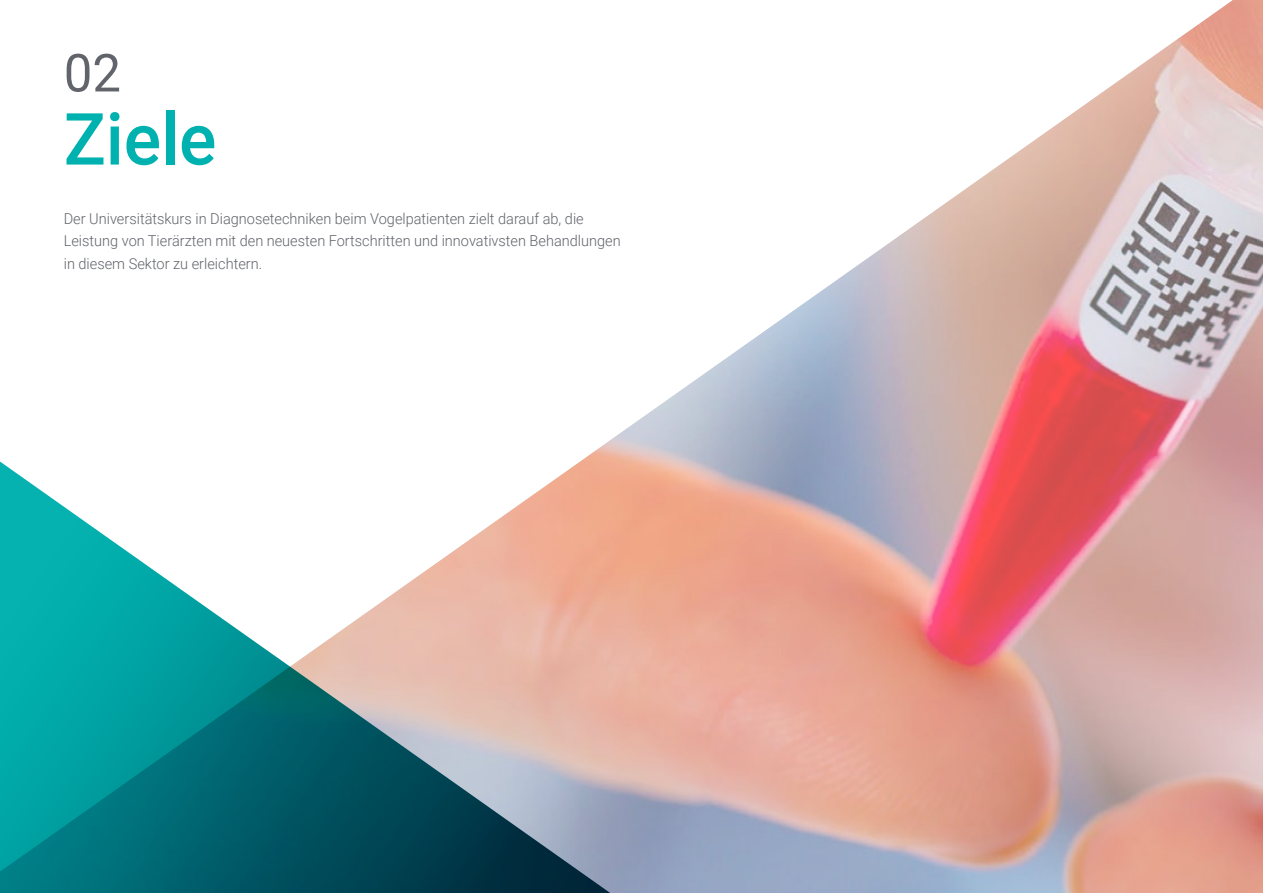
<style>
.page{position:relative;width:1263px;height:893px;background:#fff}
.page>*{position:absolute;margin:0;border:0;box-sizing:border-box;transform-origin:0 0}
.t1{font:500 72px "Roboto";color:#00b2af}
.t2{font:52.5px "Roboto";color:#61646a}
.t3{font:300 15px/22.5px "Roboto";color:#61646a}
</style>
<div class="page">
<img style="left:602px;top:0;width:661px;height:893px">
<svg style="left:0;top:446px;width:640px;height:447px"></svg>
<h2 class="t2" style="left:64px;top:36px;width:59px">02</h2>
<h1 class="t1" style="left:64px;top:89px;width:154px">Ziele</h1>
<p class="t3" style="left:64px;top:207px;width:558px">Der Universitätskurs in Diagnosetechniken beim Vogelpatienten zielt darauf ab, die<br>Leistung von Tierärzten mit den neuesten Fortschritten und innovativsten Behandlungen in diesem Sektor zu erleichtern.</p>
</div>
